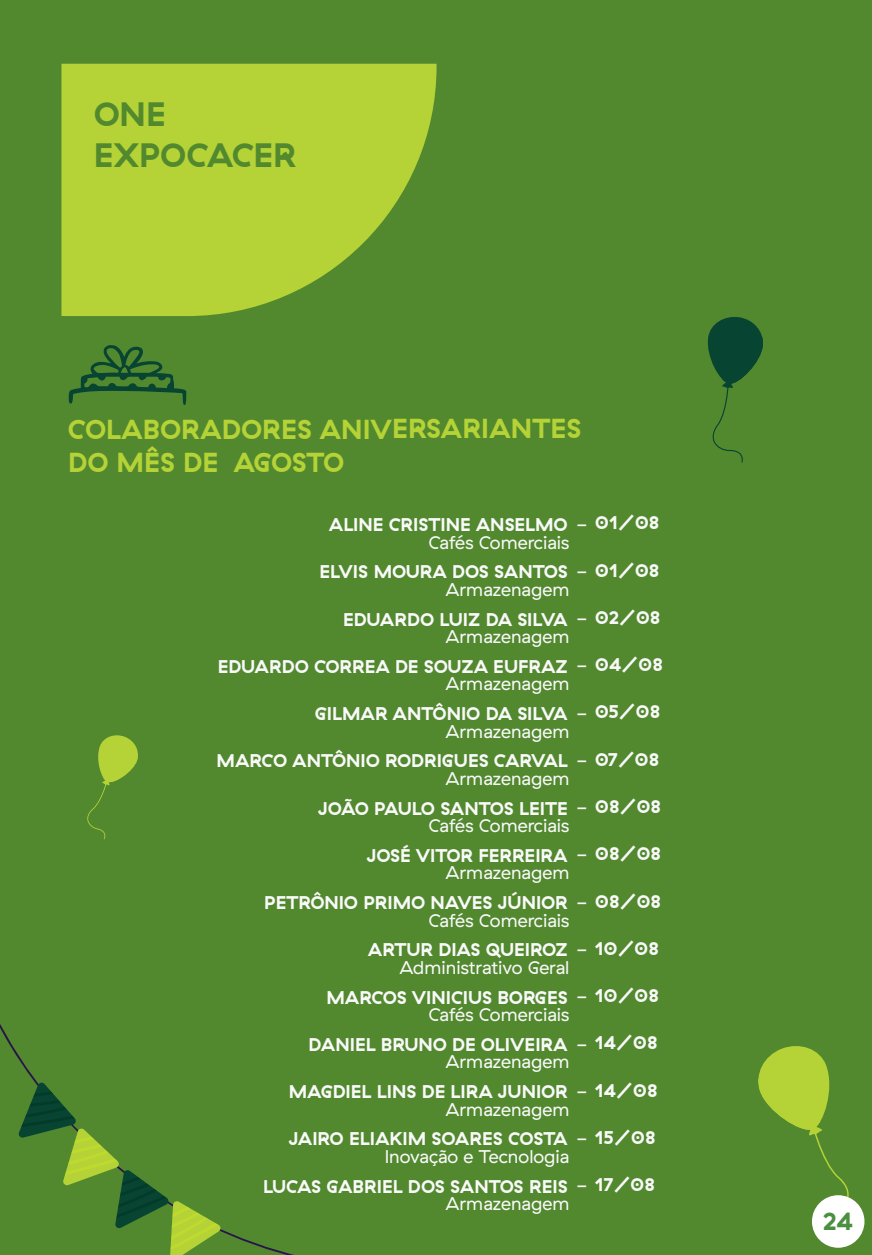
<style>
.page{position:relative;width:872px;height:1255px;background:#fff}
.page>*{position:absolute;margin:0;border:0;box-sizing:border-box;transform-origin:0 0}
.t1{font:700 33.75px/40.7px "GT Haptik";color:#52892f}
.t2{font:700 27.45px/33.2px "GT Haptik";color:#b5d337}
.t3{font:700 24.9px "GT Haptik";color:#4b8f41}
.t4{font:700 18.45px "GT Haptik";color:#f9f9f9}
.t5{font:18.45px "GT Haptik";color:#f9f9f9}
.s1{font-weight:400}
</style>
<div class="page">
<div style="left:0;top:0;width:872px;height:1254px;background:#52892f"></div>
<svg style="left:61px;top:64px;width:375px;height:252px;background:#a6c835"></svg>
<svg style="left:0;top:1024px;width:290px;height:230px"></svg>
<svg style="left:18px;top:1081px;width:203px;height:173px"></svg>
<svg style="left:758px;top:1046px;width:92px;height:185px"></svg>
<svg style="left:707px;top:317px;width:56px;height:145px"></svg>
<svg style="left:69px;top:345px;width:117px;height:60px"></svg>
<svg style="left:87px;top:735px;width:51px;height:104px"></svg>
<div style="left:812px;top:1195px;width:52px;height:52px;background:#fff;border-radius:50%"></div>
<h1 class="t1" style="left:94px;top:94px;width:204px">ONE<br>EXPOCACER</h1>
<h2 class="t2" style="left:68px;top:413px;width:515px">COLABORADORES ANIVERSARIANTES<br>DO MÊS DE AGOSTO</h2>
<p class="t4" style="left:329px;top:513px;width:241px">ALINE CRISTINE ANSELMO</p>
<p class="t4" style="left:319px;top:560px;width:250px">ELVIS MOURA DOS SANTOS</p>
<p class="t4" style="left:343px;top:607px;width:226px">EDUARDO LUIZ DA SILVA</p>
<p class="t4" style="left:218px;top:655px;width:351px">EDUARDO CORREA DE SOUZA EUFRAZ</p>
<p class="t4" style="left:315px;top:702px;width:255px">GILMAR ANTÔNIO DA SILVA</p>
<p class="t4" style="left:216px;top:749px;width:353px">MARCO ANTÔNIO RODRIGUES CARVAL</p>
<p class="t4" style="left:318px;top:796px;width:251px">JOÃO PAULO SANTOS LEITE</p>
<p class="t4" style="left:367px;top:844px;width:203px">JOSÉ VITOR FERREIRA</p>
<p class="t4" style="left:264px;top:891px;width:305px">PETRÔNIO PRIMO NAVES JÚNIOR</p>
<p class="t4" style="left:368px;top:938px;width:202px">ARTUR DIAS QUEIROZ</p>
<p class="t4" style="left:326px;top:985px;width:243px">MARCOS VINICIUS BORGES</p>
<p class="t4" style="left:308px;top:1032px;width:261px">DANIEL BRUNO DE OLIVEIRA</p>
<p class="t4" style="left:289px;top:1080px;width:281px">MAGDIEL LINS DE LIRA JUNIOR</p>
<p class="t4" style="left:289px;top:1127px;width:280px">JAIRO ELIAKIM SOARES COSTA</p>
<p class="t4" style="left:263px;top:1174px;width:306px">LUCAS GABRIEL DOS SANTOS REIS</p>
<p class="t5" style="left:428px;top:531px;width:142px">Cafés Comerciais</p>
<p class="t5" style="left:445px;top:578px;width:125px">Armazenagem</p>
<p class="t5" style="left:445px;top:626px;width:125px">Armazenagem</p>
<p class="t5" style="left:445px;top:673px;width:125px">Armazenagem</p>
<p class="t5" style="left:445px;top:720px;width:125px">Armazenagem</p>
<p class="t5" style="left:445px;top:767px;width:125px">Armazenagem</p>
<p class="t5" style="left:428px;top:814px;width:142px">Cafés Comerciais</p>
<p class="t5" style="left:445px;top:862px;width:125px">Armazenagem</p>
<p class="t5" style="left:428px;top:909px;width:142px">Cafés Comerciais</p>
<p class="t5" style="left:399px;top:956px;width:171px">Administrativo Geral</p>
<p class="t5" style="left:428px;top:1003px;width:142px">Cafés Comerciais</p>
<p class="t5" style="left:445px;top:1051px;width:125px">Armazenagem</p>
<p class="t5" style="left:445px;top:1098px;width:125px">Armazenagem</p>
<p class="t5" style="left:385px;top:1145px;width:186px">Inovação e Tecnologia</p>
<p class="t5" style="left:445px;top:1192px;width:125px">Armazenagem</p>
<p class="t4" style="left:576px;top:511px;width:85px"><span class="s1">-</span> 01/08</p>
<p class="t4" style="left:576px;top:558px;width:85px"><span class="s1">-</span> 01/08</p>
<p class="t4" style="left:576px;top:606px;width:86px"><span class="s1">-</span> 02/08</p>
<p class="t4" style="left:576px;top:653px;width:88px"><span class="s1">-</span> 04/08</p>
<p class="t4" style="left:576px;top:700px;width:86px"><span class="s1">-</span> 05/08</p>
<p class="t4" style="left:576px;top:747px;width:85px"><span class="s1">-</span> 07/08</p>
<p class="t4" style="left:576px;top:795px;width:86px"><span class="s1">-</span> 08/08</p>
<p class="t4" style="left:576px;top:842px;width:86px"><span class="s1">-</span> 08/08</p>
<p class="t4" style="left:576px;top:889px;width:86px"><span class="s1">-</span> 08/08</p>
<p class="t4" style="left:576px;top:936px;width:84px"><span class="s1">-</span> 10/08</p>
<p class="t4" style="left:576px;top:984px;width:84px"><span class="s1">-</span> 10/08</p>
<p class="t4" style="left:576px;top:1031px;width:83px"><span class="s1">-</span> 14/08</p>
<p class="t4" style="left:576px;top:1078px;width:83px"><span class="s1">-</span> 14/08</p>
<p class="t4" style="left:576px;top:1125px;width:81px"><span class="s1">-</span> 15/08</p>
<p class="t4" style="left:576px;top:1172px;width:80px"><span class="s1">-</span> 17/08</p>
<h3 class="t3" style="left:823px;top:1205px;width:32px">24</h3>
</div>
